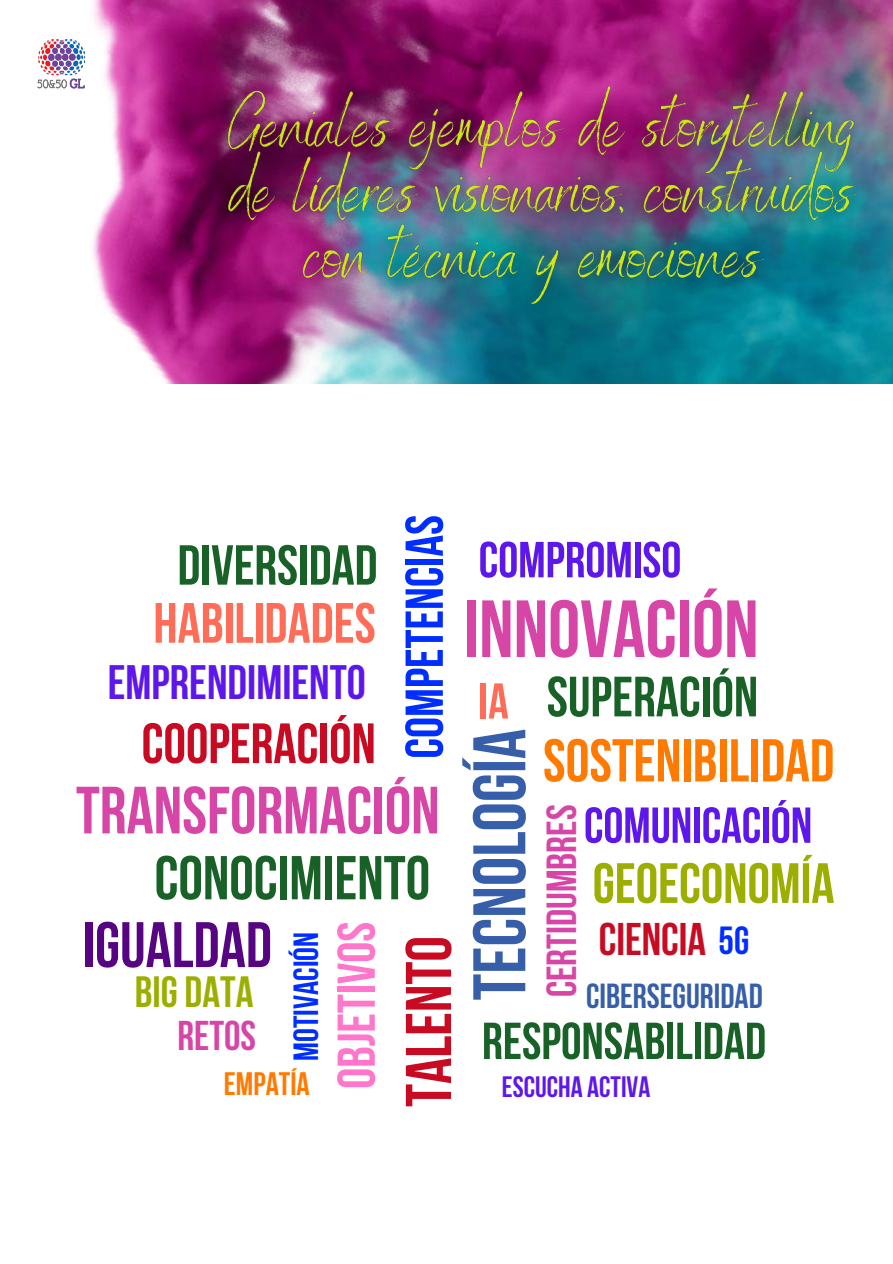
<style>
.page{position:relative;width:893px;height:1264px;background:#fff}
.page>*{position:absolute;margin:0;border:0;box-sizing:border-box;transform-origin:0 0}
.t1{font:700 80.85px "Bebas Neue";color:#d745a6}
.t2{font:700 74.25px "Bebas Neue";color:#375fa9}
.t3{font:700 66.6px "Bebas Neue";color:#d745a6}
.t4{font:700 64.5px "Bebas Neue";color:#c80b22}
.t5{font:700 64.2px "Bebas Neue";color:#570483}
.t6{font:700 61.8px "Bebas Neue";color:#186228}
.t7{font:700 60.3px "Bebas Neue";color:#ff7a00}
.t8{font:700 56.7px "Bebas Neue";color:#c80b22}
.t9{font:700 56.7px "Bebas Neue";color:#9caf00}
.t10{font:700 56.7px "Bebas Neue";color:#ff6d59}
.t11{font:700 56.7px "Bebas Neue";color:#186228}
.t12{font:700 56.25px "Bebas Neue";color:#186228}
.t13{font:700 53.25px "Bebas Neue";color:#002eff}
.t14{font:700 53.1px "Bebas Neue";color:#ff76cb}
.t15{font:700 51.9px "Bebas Neue";color:#186228}
.t16{font:700 50.55px "Bebas Neue";color:#5e17eb}
.t17{font:700 50.4px "Bebas Neue";color:#5e17eb}
.t18{font:700 50.25px "Bebas Neue";color:#ff6d59}
.t19{font:700 48.15px "Bebas Neue";color:#5e17eb}
.t20{font:700 45.6px "Bebas Neue";color:#c80b22}
.t21{font:700 43.65px "Bebas Neue";color:#9caf00}
.t22{font:700 41.85px "Bebas Neue";color:#d745a6}
.t23{font:700 41.4px "Bebas Neue";color:#d745a6}
.t24{font:700 39px "Bebas Neue";color:#002eff}
.t25{font:700 34.95px "Bebas Neue";color:#002eff}
.t26{font:700 34.65px "Bebas Neue";color:#375fa9}
.t27{font:700 32.4px "Bebas Neue";color:#ff7a00}
.t28{font:700 29.4px "Bebas Neue";color:#5e17eb}
</style>
<div class="page">
<img style="left:51px;top:0;width:78px;height:332px">
<img style="left:129px;top:0;width:763px;height:384px">
<img style="left:37px;top:40px;width:71px;height:50px">
<img style="left:182px;top:0;width:710px;height:349px">
<p class="t13" style="left:403px;top:758px;width:245px;rotate:-90deg">COMPETENCIAS</p>
<p class="t12" style="left:177px;top:542px;width:201px">DIVERSIDAD</p>
<p class="t16" style="left:478px;top:539px;width:204px">COMPROMISO</p>
<h1 class="t1" style="left:463px;top:596px;width:296px">INNOVACIÓN</h1>
<p class="t11" style="left:546px;top:674px;width:213px">SUPERACIÓN</p>
<p class="t10" style="left:153px;top:600px;width:224px">HABILIDADES</p>
<p class="t19" style="left:108px;top:663px;width:260px">EMPRENDIMIENTO</p>
<p class="t18" style="left:478px;top:680px;width:31px">IA</p>
<p class="t8" style="left:142px;top:720px;width:236px">COOPERACIÓN</p>
<h2 class="t2" style="left:469px;top:1000px;width:273px;rotate:-90deg">TECNOLOGÍA</h2>
<p class="t7" style="left:543px;top:736px;width:293px">SOSTENIBILIDAD</p>
<p class="t3" style="left:76px;top:783px;width:365px">TRANSFORMACIÓN</p>
<p class="t17" style="left:584px;top:805px;width:230px">COMUNICACIÓN</p>
<p class="t22" style="left:544px;top:997px;width:194px;rotate:-90deg">CERTIDUMBRES</p>
<p class="t9" style="left:592px;top:860px;width:243px">GEOECONOMÍA</p>
<p class="t6" style="left:154px;top:853px;width:277px">CONOCIMIENTO</p>
<p class="t5" style="left:83px;top:918px;width:191px">IGUALDAD</p>
<p class="t14" style="left:335px;top:1088px;width:168px;rotate:-90deg">OBJETIVOS</p>
<p class="t20" style="left:598px;top:920px;width:109px">CIENCIA</p>
<p class="t4" style="left:402px;top:1106px;width:172px;rotate:-90deg">TALENTO</p>
<p class="t24" style="left:718px;top:925px;width:32px">5G</p>
<p class="t25" style="left:292px;top:1060px;width:130px;rotate:-90deg">MOTIVACIÓN</p>
<p class="t21" style="left:135px;top:973px;width:120px">BIG DATA</p>
<p class="t26" style="left:586px;top:981px;width:178px">CIBERSEGURIDAD</p>
<p class="t23" style="left:177px;top:1019px;width:80px">RETOS</p>
<p class="t15" style="left:482px;top:1020px;width:286px">RESPONSABILIDAD</p>
<p class="t27" style="left:224px;top:1070px;width:87px">EMPATÍA</p>
<p class="t28" style="left:502px;top:1074px;width:150px">ESCUCHA ACTIVA</p>
</div>
